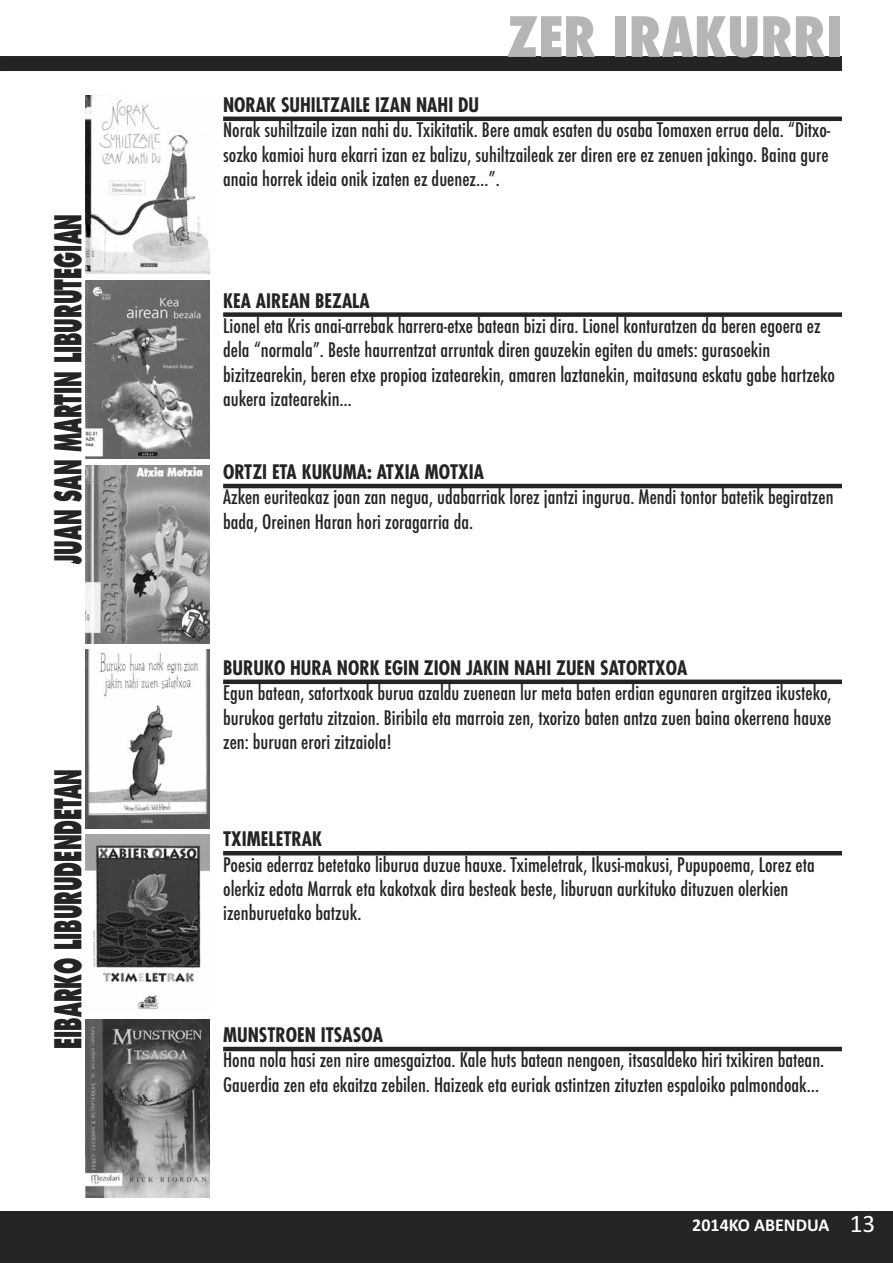
<style>
.page{position:relative;width:893px;height:1263px;background:#fff}
.page>*{position:absolute;margin:0;border:0;box-sizing:border-box;transform-origin:0 0}
.t1{font:800 condensed 54px "Futura";color:#b5b5b5}
.t2{font:800 36px "Futura";color:#242424;scale:.5 1}
.t3{font:500 condensed 19.5px/24.5px "Futura";color:#242424}
.t4{font:700 condensed 19.5px "Futura";color:#242424}
.t5{font:700 18px "Calibri";color:#fff}
.s1{font-weight:400;font-size:25.2px}
</style>
<div class="page">
<div style="left:0;top:1211px;width:893px;height:52px;background:#242424"></div>
<div style="left:0;top:56px;width:842px;height:15px;background:#242424"></div>
<hr style="left:223px;top:117px;width:619px;height:4px;background:#242424">
<div style="left:223px;top:312px;width:619px;height:5px;background:#242424"></div>
<hr style="left:223px;top:484px;width:619px;height:4px;background:#242424">
<div style="left:223px;top:679px;width:619px;height:5px;background:#242424"></div>
<hr style="left:223px;top:851px;width:619px;height:4px;background:#242424">
<hr style="left:223px;top:1047px;width:619px;height:4px;background:#242424">
<img style="left:86px;top:96px;width:124px;height:178px">
<img style="left:86px;top:280px;width:124px;height:179px">
<img style="left:86px;top:465px;width:124px;height:178px">
<img style="left:86px;top:650px;width:124px;height:178px">
<img style="left:86px;top:835px;width:124px;height:175px">
<img style="left:86px;top:1019px;width:124px;height:178px">
<h2 class="t2" style="left:52px;top:564px;width:702px;rotate:-90deg">JUAN SAN MARTIN LIBURUTEGIAN</h2>
<h2 class="t2" style="left:52px;top:1049px;width:562px;rotate:-90deg">EIBARKO LIBURUDENDETAN</h2>
<h1 class="t1" style="left:507px;top:14px;width:337px">ZER IRAKURRI</h1>
<p class="t4" style="left:223px;top:96px;width:257px">NORAK SUHILTZAILE IZAN NAHI DU</p>
<p class="t3" style="left:223px;top:119px;width:609px;text-align:justify">Norak suhiltzaile izan nahi du. Txikitatik. Bere amak esaten du osaba Tomaxen errua dela. “Ditxo&shy;sozko kamioi hura ekarri izan ez balizu, suhiltzaileak zer diren ere ez zenuen jakingo. Baina gure anaia horrek ideia onik izaten ez duenez…”.</p>
<p class="t4" style="left:223px;top:292px;width:148px">KEA AIREAN BEZALA</p>
<p class="t3" style="left:223px;top:315px;width:613px">Lionel eta Kris anai-arrebak harrera-etxe batean bizi dira. Lionel konturatzen da beren egoera ez dela “normala”. Beste haurrentzat arruntak diren gauzekin egiten du amets: gurasoekin bizitzearekin, beren etxe propioa izatearekin, amaren laztanekin, maitasuna eskatu gabe hartzeko aukera izatearekin…</p>
<p class="t4" style="left:223px;top:463px;width:262px">ORTZI ETA KUKUMA: ATXIA MOTXIA</p>
<p class="t3" style="left:223px;top:486px;width:612px">Azken euriteakaz joan zan negua, udabarriak lorez jantzi ingurua. Mendi tontor batetik begiratzen bada, Oreinen Haran hori zoragarria da.</p>
<p class="t4" style="left:223px;top:659px;width:466px">BURUKO HURA NORK EGIN ZION JAKIN NAHI ZUEN SATORTXOA</p>
<p class="t3" style="left:223px;top:682px;width:610px;text-align:justify">Egun batean, satortxoak burua azaldu zuenean lur meta baten erdian egunaren argitzea ikusteko, burukoa gertatu zitzaion. Biribila eta marroia zen, txorizo baten antza zuen baina okerrena hauxe zen: buruan erori zitzaiola!</p>
<p class="t4" style="left:223px;top:830px;width:100px">TXIMELETRAK</p>
<p class="t3" style="left:223px;top:853px;width:593px">Poesia ederraz betetako liburua duzue hauxe. Tximeletrak, Ikusi-makusi, Pupupoema, Lorez eta olerkiz edota Marrak eta kakotxak dira besteak beste, liburuan aurkituko dituzuen olerkien izenburuetako batzuk.</p>
<p class="t4" style="left:223px;top:1026px;width:161px">MUNSTROEN ITSASOA</p>
<p class="t3" style="left:223px;top:1049px;width:603px">Hona nola hasi zen nire amesgaiztoa. Kale huts batean nengoen, itsasaldeko hiri txikiren batean.<br>Gauerdia zen eta ekaitza zebilen. Haizeak eta euriak astintzen zituzten espaloiko palmondoak…</p>
<p class="t5" style="left:692px;top:1214px;width:185px">2014KO ABENDUA <span class="s1">13</span></p>
</div>
